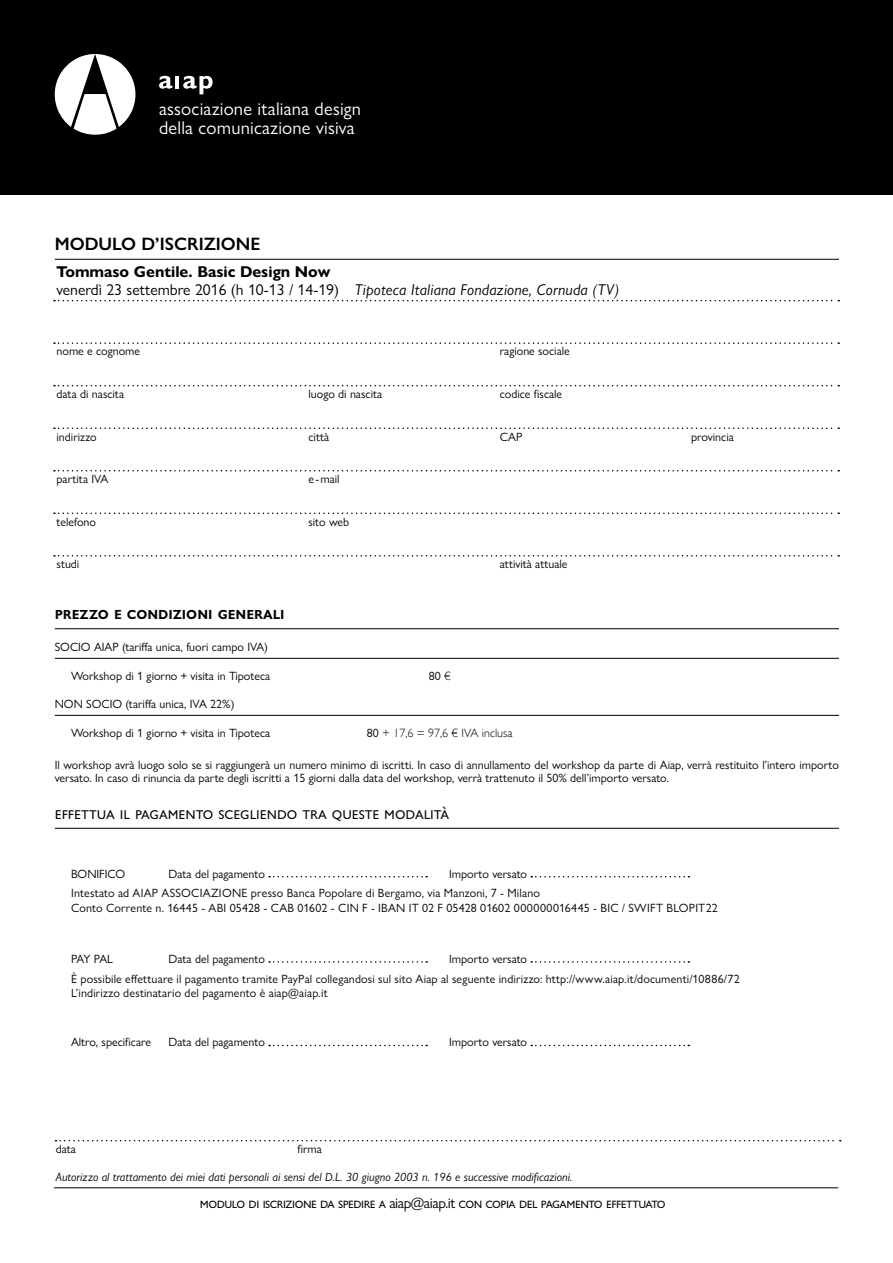
<style>
.page{position:relative;width:893px;height:1263px;background:#fff}
.page>*{position:absolute;margin:0;border:0;box-sizing:border-box;transform-origin:0 0}
.t1{font:18.6px "Gill Sans Nova";letter-spacing:.01em;color:#fff}
.t2{font:18px "Gill Sans Nova";color:#010000}
.t3{font:600 18px "Gill Sans Nova";color:#010000}
.t4{font:600 18px "Gill Sans Nova";color:#000}
.t5{font:italic 15.75px/18px "Gill Sans Nova";letter-spacing:.015em;color:#000}
.t6{font:15px "Gill Sans Nova";letter-spacing:-.03em;color:#010000}
.t7{font:12px/14.4px "Gill Sans Nova";color:#010000}
.t8{font:12px "Gill Sans Nova";letter-spacing:.025em;color:#010000}
.t9{font:italic 12px "Gill Sans Nova";color:#010000}
.t10{font:300 12px "Gill Sans";color:#010000}
.s1{font-weight:700;font-style:normal}
.s2{font-style:normal}
.s3{font-family:"Gill Sans";font-weight:300}
.s4{font-family:"Gill Sans Nova";font-weight:400}
</style>
<div class="page">
<div style="left:0;top:0;width:893px;height:194px;background:#000"></div>
<svg style="left:54px;top:342px;width:785px;height:2px"></svg>
<svg style="left:54px;top:300px;width:785px;height:1px"></svg>
<svg style="left:54px;top:385px;width:785px;height:1px"></svg>
<svg style="left:54px;top:427px;width:785px;height:2px"></svg>
<svg style="left:54px;top:470px;width:785px;height:1px"></svg>
<svg style="left:54px;top:512px;width:785px;height:2px"></svg>
<svg style="left:54px;top:555px;width:785px;height:1px"></svg>
<hr style="left:55px;top:259px;width:784px;height:1px;background:#000">
<hr style="left:54px;top:1187px;width:784px;height:1px;background:#000">
<svg style="left:269px;top:876px;width:158px;height:1px"></svg>
<svg style="left:531px;top:876px;width:158px;height:1px"></svg>
<svg style="left:56px;top:1140px;width:785px;height:1px"></svg>
<hr style="left:55px;top:828px;width:784px;height:1px;background:#000">
<svg style="left:269px;top:961px;width:158px;height:2px"></svg>
<svg style="left:531px;top:961px;width:158px;height:2px"></svg>
<svg style="left:269px;top:1045px;width:158px;height:1px"></svg>
<svg style="left:531px;top:1045px;width:158px;height:1px"></svg>
<svg style="left:55px;top:54px;width:80px;height:81px"></svg>
<svg style="left:159px;top:76px;width:13px;height:13px"></svg>
<hr style="left:175px;top:76px;width:4px;height:12px;background:#fff">
<svg style="left:183px;top:76px;width:30px;height:18px"></svg>
<hr style="left:55px;top:628px;width:784px;height:1px;background:#000">
<hr style="left:55px;top:658px;width:784px;height:1px;background:#000">
<hr style="left:55px;top:715px;width:784px;height:1px;background:#000">
<p class="t1" style="left:159px;top:98px;width:204px">associazione italiana design</p>
<p class="t1" style="left:159px;top:116px;width:197px">della comunicazione visiva</p>
<p class="t4" style="left:55px;top:232px;width:207px">MODULO D’ISCRIZIONE</p>
<p class="t5" style="left:57px;top:263px;width:564px"><span class="s1">Tommaso Gentile. Basic Design Now<br></span><span class="s2">venerdì 23 settembre 2016 (h 10-13 / 14-19)</span> Tipoteca Italiana Fondazione, Cornuda (TV)</p>
<p class="t7" style="left:500px;top:344px;width:71px">ragione sociale</p>
<p class="t7" style="left:57px;top:344px;width:85px">nome e cognome</p>
<p class="t7" style="left:57px;top:387px;width:69px">data di nascita</p>
<p class="t7" style="left:57px;top:429px;width:42px">indirizzo</p>
<p class="t7" style="left:308px;top:429px;width:22px">città</p>
<p class="t7" style="left:500px;top:429px;width:24px">CAP</p>
<p class="t7" style="left:691px;top:429px;width:44px">provincia</p>
<p class="t7" style="left:57px;top:472px;width:53px">partita IVA</p>
<p class="t7" style="left:57px;top:514px;width:41px">telefono</p>
<p class="t7" style="left:308px;top:514px;width:42px">sito web</p>
<p class="t7" style="left:500px;top:387px;width:64px">codice fiscale</p>
<p class="t7" style="left:308px;top:387px;width:75px">luogo di nascita</p>
<p class="t7" style="left:308px;top:472px;width:33px">e-mail</p>
<p class="t7" style="left:57px;top:557px;width:24px">studi</p>
<p class="t7" style="left:500px;top:557px;width:69px">attività attuale</p>
<p class="t3" style="left:55px;top:602px;width:231px">prezzo e condizioni generali</p>
<p class="t7" style="left:55px;top:640px;width:215px">SOCIO AIAP (tariffa unica, fuori campo IVA)</p>
<p class="t7" style="left:71px;top:668px;width:201px">Workshop di 1 giorno + visita in Tipoteca</p>
<p class="t7" style="left:429px;top:668px;width:24px">80 <span class="s3">€</span></p>
<p class="t7" style="left:55px;top:697px;width:181px">NON SOCIO (tariffa unica, IVA 22%)</p>
<p class="t7" style="left:71px;top:725px;width:201px">Workshop di 1 giorno + visita in Tipoteca</p>
<p class="t10" style="left:367px;top:726px;width:147px"><span class="s4">80</span> + 17,6 = 97,6 € IVA inclusa</p>
<p class="t7" style="left:55px;top:758px;width:786px;line-height:13.5px">Il workshop avrà luogo solo se si raggiungerà un numero minimo di iscritti. In caso di annullamento del workshop da parte di Aiap, verrà restituito l’intero importo versato. In caso di rinuncia da parte degli iscritti a 15 giorni dalla data del workshop, verrà trattenuto il 50% dell’importo versato.</p>
<p class="t2" style="left:55px;top:801px;width:396px">effettua il pagamento scegliendo tra queste modalità</p>
<p class="t7" style="left:71px;top:866px;width:56px">BONIFICO</p>
<p class="t7" style="left:169px;top:866px;width:98px">Data del pagamento</p>
<p class="t7" style="left:449px;top:866px;width:80px">Importo versato</p>
<p class="t8" style="left:71px;top:886px;width:470px">Intestato ad AIAP ASSOCIAZIONE presso Banca Popolare di Bergamo, via Manzoni, 7 - Milano</p>
<p class="t8" style="left:71px;top:900px;width:648px">Conto Corrente n. 16445 - ABI 05428 - CAB 01602 - CIN F - IBAN IT 02 F 05428 01602 000000016445 - BIC / SWIFT BLOPIT22</p>
<p class="t7" style="left:71px;top:951px;width:43px">PAY PAL</p>
<p class="t7" style="left:169px;top:951px;width:98px">Data del pagamento</p>
<p class="t7" style="left:449px;top:951px;width:80px">Importo versato</p>
<p class="t7" style="left:71px;top:971px;width:670px">È possibile effettuare il pagamento tramite PayPal collegandosi sul sito Aiap al seguente indirizzo: http://www.aiap.it/documenti/10886/72<br>L’indirizzo destinatario del pagamento è aiap@aiap.it</p>
<p class="t7" style="left:71px;top:1035px;width:81px">Altro, specificare</p>
<p class="t7" style="left:169px;top:1035px;width:98px">Data del pagamento</p>
<p class="t7" style="left:449px;top:1035px;width:80px">Importo versato</p>
<p class="t7" style="left:56px;top:1141px;width:22px">data</p>
<p class="t7" style="left:297px;top:1141px;width:26px">firma</p>
<p class="t9" style="left:56px;top:1170px;width:518px">Autorizzo al trattamento dei miei dati personali ai sensi del D.L. 30 giugno 2003 n. 196 e successive modificazioni.</p>
<p class="t6" style="left:200px;top:1193px;width:467px">modulo di iscrizione da spedire a aiap@aiap.it con copia del pagamento effettuato</p>
</div>
